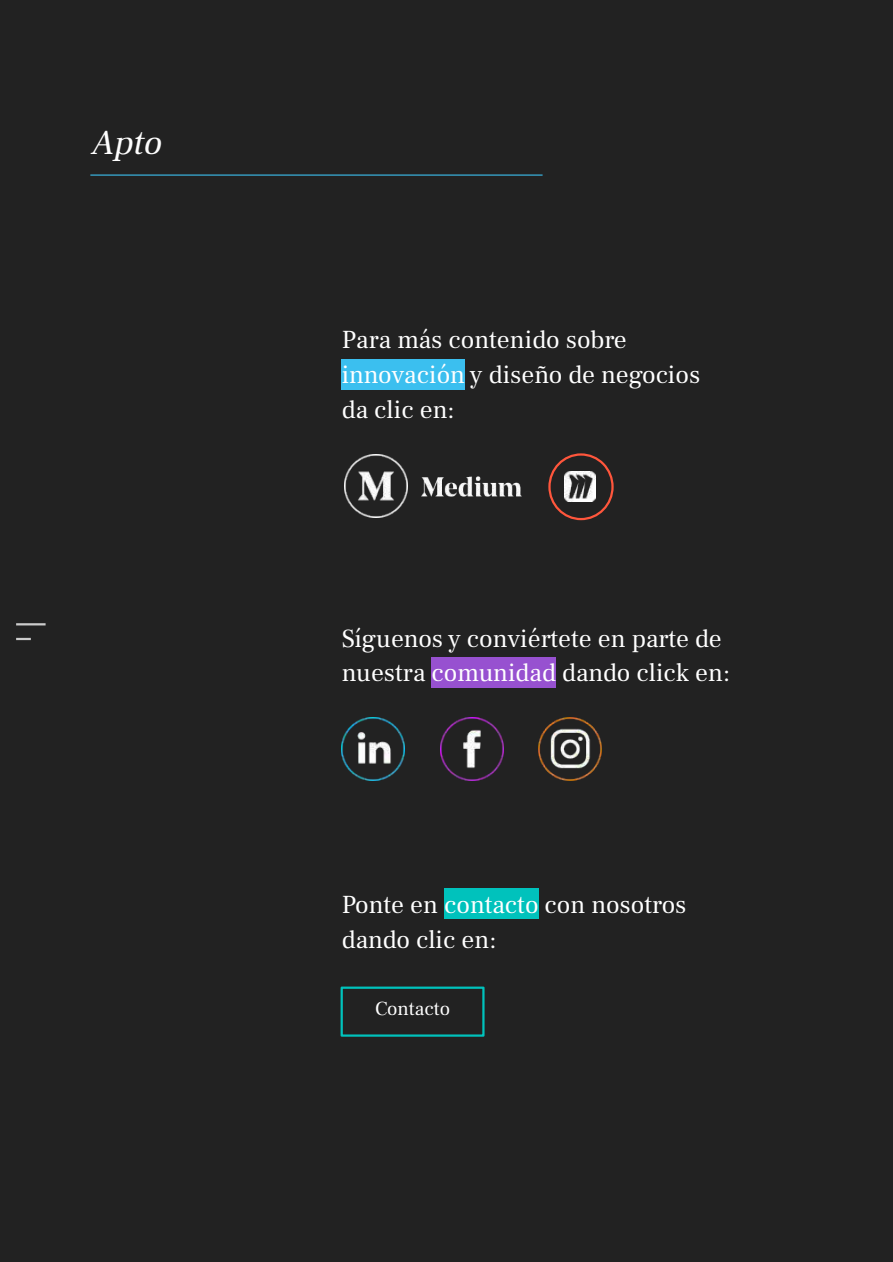
<style>
.page{position:relative;width:893px;height:1262px;background:#fff}
.page>*{position:absolute;margin:0;border:0;box-sizing:border-box;transform-origin:0 0}
.t1{font:italic 34.5px "font 000000002694 d 6 d 8";color:#fff}
.t2{font:25.5px/34.8px "font 000000002694 d 6 d 8";color:#fff}
.t3{font:19.5px "font 000000002694 d 6 d 8";color:#fff}
</style>
<div class="page">
<div style="left:0;top:0;width:892px;height:1262px;background:#222"></div>
<hr style="left:16px;top:623px;width:30px;height:2px;background:#ccc">
<svg style="left:16px;top:638px;width:15px;height:2px"></svg>
<hr style="left:90px;top:174px;width:452px;height:2px;background:#3bbfef">
<div style="left:431px;top:657px;width:125px;height:30px;background:#9751d0"></div>
<img style="left:440px;top:717px;width:63px;height:63px">
<img style="left:538px;top:717px;width:63px;height:63px">
<img style="left:342px;top:717px;width:63px;height:63px">
<div style="left:444px;top:888px;width:94px;height:31px;background:#00c2bc"></div>
<div style="left:340px;top:986px;width:144px;height:50px;border:2px solid #00c2bc"></div>
<svg style="left:341px;top:359px;width:273px;height:160px"></svg>
<h1 class="t1" style="left:90px;top:121px;width:81px">Apto</h1>
<p class="t2" style="left:342px;top:323px;width:360px">Para más contenido sobre innovación y diseño de negocios da clic en:</p>
<p class="t2" style="left:342px;top:621px;width:390px">Síguenos y conviértete en parte de nuestra comunidad dando click en:</p>
<p class="t2" style="left:342px;top:887px;width:346px">Ponte en contacto con nosotros dando clic en:</p>
<p class="t3" style="left:375px;top:996px;width:76px">Contacto</p>
</div>
